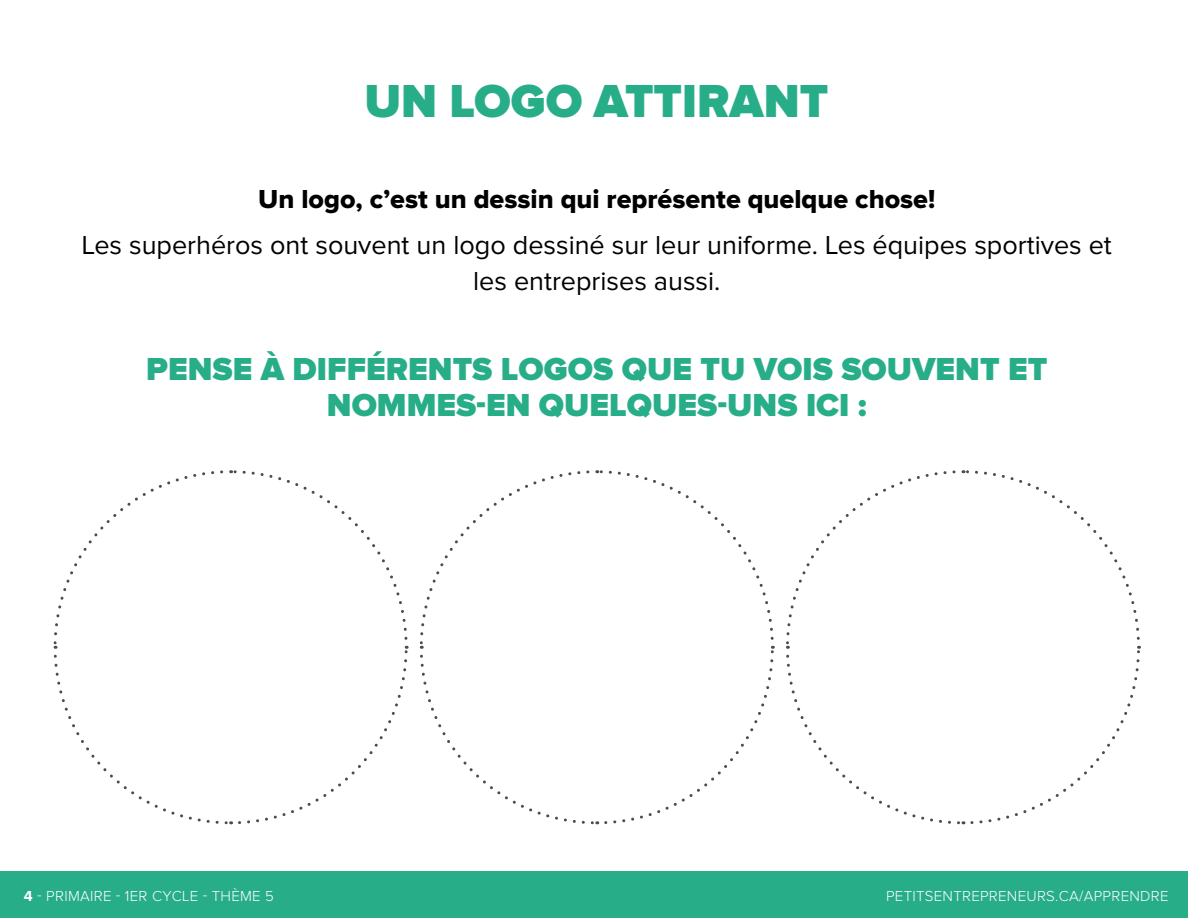
<style>
.page{position:relative;width:1188px;height:918px;background:#fff}
.page>*{position:absolute;margin:0;border:0;box-sizing:border-box;transform-origin:0 0}
.texte_courant{font:900 48px "Proxima Nova";color:#27ae88}
.texte_courant-2{font:900 33px/36px "Proxima Nova";color:#27ae88;text-align:center}
.texte_courant-3{font:27px/45.5px "Proxima Nova";color:#000;text-align:center}
.titre_orange{font:300 15px "Proxima Nova";letter-spacing:.02em;color:#fff}
.s1{font-family:"Proxima Nova Extrabld"}
.s2{font-weight:700}
</style>
<div class="page">
<div style="left:0;top:872px;width:1188px;height:46px;background:#27ae88"></div>
<svg style="left:53px;top:470px;width:356px;height:355px"></svg>
<svg style="left:419px;top:470px;width:356px;height:355px"></svg>
<svg style="left:786px;top:470px;width:355px;height:355px"></svg>
<p class="texte_courant" style="left:364px;top:80px;width:465px">UN LOGO ATTIRANT</p>
<p class="texte_courant-3" style="left:82px;top:178px;width:1032px"><span class="s1">Un logo, c’est un dessin qui représente quelque chose!<br></span>Les superhéros ont souvent un logo dessiné sur leur uniforme. Les équipes sportives et</p>
<p class="texte_courant-3" style="left:473px;top:259px;width:249px">les entreprises aussi.</p>
<p class="texte_courant-2" style="left:146px;top:353px;width:903px">PENSE À DIFFÉRENTS LOGOS QUE TU VOIS SOUVENT ET<br>NOMMES-EN QUELQUES-UNS ICI :</p>
<p class="titre_orange" style="left:24px;top:889px;width:252px"><span class="s2">4</span> - PRIMAIRE - 1ER CYCLE - THÈME 5</p>
<p class="titre_orange" style="left:886px;top:889px;width:284px">PETITSENTREPRENEURS.CA/APPRENDRE</p>
</div>
